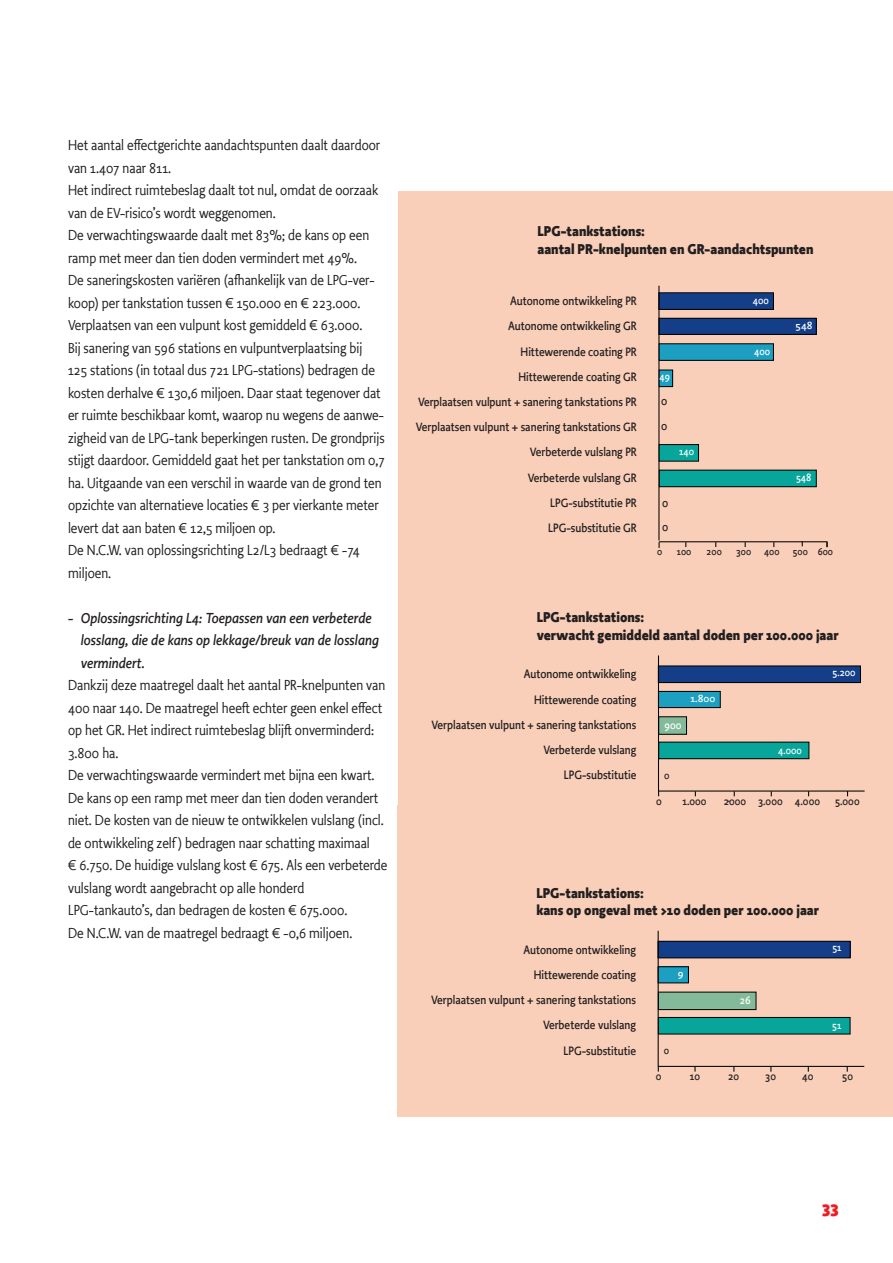
<style>
.page{position:relative;width:893px;height:1263px;background:#fff}
.page>*{position:absolute;margin:0;border:0;box-sizing:border-box;transform-origin:0 0}
.t1{font:700 18px "Productus";color:#ee1d23}
.t2{font:15px/22.5px "Productus";color:#231f20}
.t3{font:italic 500 15px/22.5px "Productus";color:#231f20}
.t4{font:700 14.7px/17.9px "Productus";color:#231f20}
.t5{font:500 12.6px/25.2px "Productus";color:#231f20;text-align:right}
.t6{font:500 11.55px "Productus";color:#231f20}
.t7{font:500 11.55px "Productus";color:#fff}
.t8{font:500 10.95px "Productus";color:#fff}
.t9{font:500 10.95px "Productus";color:#231f20}
.t10{font:500 10.65px "Productus";color:#fff;scale:1.13 1}
.t11{font:500 10.5px "Productus";color:#231f20}
</style>
<div class="page">
<div style="left:398px;top:191px;width:495px;height:406px;background:#f9cfb9"></div>
<hr style="left:659px;top:541px;width:169px;height:1px;background:#000">
<div style="left:659px;top:293px;width:114px;height:16px;background:#143e87"></div>
<div style="left:659px;top:292px;width:115px;height:18px;border:1px solid #000"></div>
<div style="left:659px;top:318px;width:157px;height:16px;background:#143e87"></div>
<div style="left:659px;top:318px;width:158px;height:17px;border:1px solid #000"></div>
<hr style="left:658px;top:286px;width:1px;height:254px;background:#000">
<div style="left:659px;top:370px;width:14px;height:17px;background:#1c9fc0"></div>
<div style="left:659px;top:370px;width:14px;height:17px;border:1px solid #000"></div>
<div style="left:659px;top:344px;width:114px;height:16px;background:#1c9fc0"></div>
<div style="left:659px;top:343px;width:115px;height:18px;border:1px solid #000"></div>
<div style="left:659px;top:470px;width:157px;height:17px;background:#07a59a"></div>
<div style="left:659px;top:470px;width:158px;height:17px;border:1px solid #000"></div>
<div style="left:659px;top:445px;width:39px;height:16px;background:#07a59a"></div>
<div style="left:659px;top:444px;width:40px;height:17px;border:1px solid #000"></div>
<div style="left:397px;top:805px;width:496px;height:311px;background:#f9cfb9"></div>
<div style="left:658px;top:967px;width:30px;height:16px;background:#1c9fc0"></div>
<div style="left:658px;top:966px;width:31px;height:17px;border:1px solid #000"></div>
<div style="left:658px;top:992px;width:98px;height:17px;background:#83bb9a"></div>
<div style="left:658px;top:992px;width:98px;height:18px;border:1px solid #000"></div>
<div style="left:658px;top:1017px;width:192px;height:17px;background:#07a59a"></div>
<div style="left:658px;top:1017px;width:192px;height:17px;border:1px solid #000"></div>
<div style="left:658px;top:941px;width:192px;height:17px;background:#143e87"></div>
<div style="left:658px;top:941px;width:192px;height:17px;border:1px solid #000"></div>
<hr style="left:658px;top:1066px;width:206px;height:1px;background:#000">
<hr style="left:658px;top:931px;width:1px;height:135px;background:#000">
<div style="left:398px;top:567px;width:495px;height:260px;background:#f9cfb9"></div>
<div style="left:658px;top:691px;width:62px;height:16px;background:#1c9fc0"></div>
<div style="left:658px;top:691px;width:62px;height:17px;border:1px solid #000"></div>
<div style="left:659px;top:717px;width:27px;height:17px;background:#83bb9a"></div>
<div style="left:659px;top:742px;width:150px;height:17px;background:#07a59a"></div>
<div style="left:658px;top:742px;width:151px;height:17px;border:1px solid #000"></div>
<div style="left:658px;top:666px;width:202px;height:16px;background:#143e87"></div>
<div style="left:658px;top:666px;width:203px;height:17px;border:1px solid #000"></div>
<hr style="left:659px;top:790px;width:206px;height:1px;background:#000">
<hr style="left:658px;top:655px;width:1px;height:136px;background:#000">
<p class="t2" style="left:68px;top:134px;width:319px">Het aantal effectgerichte aandachtspunten daalt daardoor van 1.407 naar 811.<br>Het indirect ruimtebeslag daalt tot nul, omdat de oorzaak van de EV-risico’s wordt weggenomen.<br>De verwachtingswaarde daalt met 83%; de kans op een ramp met meer dan tien doden vermindert met 49%.<br>De saneringskosten variëren (afhankelijk van de LPG-ver&shy;koop) per tankstation tussen € 150.000 en € 223.000.<br>Verplaatsen van een vulpunt kost gemiddeld € 63.000.<br>Bij sanering van 596 stations en vulpuntverplaatsing bij 125 stations (in totaal dus 721 LPG-stations) bedragen de kosten derhalve € 130,6 miljoen. Daar staat tegenover dat er ruimte beschikbaar komt, waarop nu wegens de aanwe&shy;zigheid van de LPG-tank beperkingen rusten. De grondprijs stijgt daardoor. Gemiddeld gaat het per tankstation om 0,7 ha. Uitgaande van een verschil in waarde van de grond ten opzichte van alternatieve locaties € 3 per vierkante meter levert dat aan baten € 12,5 miljoen op.<br>De N.C.W. van oplossingsrichting L2/L3 bedraagt € -74 miljoen.</p>
<p class="t3" style="left:81px;top:606px;width:300px;text-indent:-13px">- Oplossingsrichting L4: Toepassen van een verbeterde losslang, die de kans op lekkage/breuk van de losslang vermindert.</p>
<p class="t2" style="left:68px;top:674px;width:321px">Dankzij deze maatregel daalt het aantal PR-knelpunten van 400 naar 140. De maatregel heeft echter geen enkel effect op het GR. Het indirect ruimtebeslag blijft onverminderd:<br>3.800 ha.<br>De verwachtingswaarde vermindert met bijna een kwart.<br>De kans op een ramp met meer dan tien doden verandert niet. De kosten van de nieuw te ontwikkelen vulslang (incl. de ontwikkeling zelf ) bedragen naar schatting maximaal<br>€ 6.750. De huidige vulslang kost € 675. Als een verbeterde vulslang wordt aangebracht op alle honderd LPG-tankauto’s, dan bedragen de kosten € 675.000.<br>De N.C.W. van de maatregel bedraagt € -0,6 miljoen.</p>
<p class="t4" style="left:537px;top:222px;width:278px">LPG-tankstations:<br>aantal PR-knelpunten en GR-aandachtspunten</p>
<p class="t5" style="left:416px;top:289px;width:222px">Autonome ontwikkeling PR<br>Autonome ontwikkeling GR<br>Hittewerende coating PR<br>Hittewerende coating GR<br>Verplaatsen vulpunt + sanering tankstations PR<br>Verplaatsen vulpunt + sanering tankstations GR<br>Verbeterde vulslang PR<br>Verbeterde vulslang GR<br>LPG-substitutie PR<br>LPG-substitutie GR</p>
<p class="t11" style="left:657px;top:545px;width:7px">0</p>
<p class="t11" style="left:677px;top:545px;width:16px">100</p>
<p class="t8" style="left:753px;top:293px;width:18px">400</p>
<p class="t10" style="left:796px;top:319px;width:16px">548</p>
<p class="t8" style="left:754px;top:344px;width:18px">400</p>
<p class="t8" style="left:660px;top:370px;width:12px">49</p>
<p class="t5" style="left:661px;top:388px;width:8px">0</p>
<p class="t5" style="left:661px;top:413px;width:8px">0</p>
<p class="t8" style="left:679px;top:445px;width:17px">140</p>
<p class="t8" style="left:796px;top:471px;width:17px">548</p>
<p class="t5" style="left:662px;top:490px;width:8px">0</p>
<p class="t5" style="left:662px;top:515px;width:8px">0</p>
<p class="t11" style="left:707px;top:545px;width:17px">200</p>
<p class="t11" style="left:736px;top:545px;width:45px">300 400</p>
<p class="t11" style="left:793px;top:545px;width:42px">500 600</p>
<p class="t4" style="left:537px;top:608px;width:303px">LPG-tankstations:<br>verwacht gemiddeld aantal doden per 100.000 jaar</p>
<p class="t5" style="left:432px;top:662px;width:206px">Autonome ontwikkeling<br>Hittewerende coating<br>Verplaatsen vulpunt + sanering tankstations<br>Verbeterde vulslang<br>LPG-substitutie</p>
<p class="t6" style="left:656px;top:794px;width:7px">0</p>
<p class="t6" style="left:682px;top:794px;width:26px">1.000</p>
<p class="t6" style="left:724px;top:794px;width:98px">2000 3.000 4.000</p>
<p class="t6" style="left:835px;top:794px;width:26px">5.000</p>
<p class="t8" style="left:832px;top:666px;width:25px">5.200</p>
<p class="t10" style="left:690px;top:692px;width:24px">1.800</p>
<p class="t7" style="left:665px;top:718px;width:18px">900</p>
<p class="t8" style="left:778px;top:743px;width:25px">4.000</p>
<p class="t9" style="left:664px;top:768px;width:7px">0</p>
<p class="t6" style="left:728px;top:791px;width:4px">.</p>
<p class="t4" style="left:536px;top:884px;width:284px">LPG-tankstations:<br>kans op ongeval met &gt;10 doden per 100.000 jaar</p>
<p class="t5" style="left:431px;top:937px;width:206px">Autonome ontwikkeling<br>Hittewerende coating<br>Verplaatsen vulpunt + sanering tankstations<br>Verbeterde vulslang<br>LPG-substitutie</p>
<p class="t6" style="left:656px;top:1069px;width:7px">0</p>
<p class="t6" style="left:690px;top:1069px;width:12px">10</p>
<p class="t6" style="left:728px;top:1069px;width:13px">20</p>
<p class="t6" style="left:765px;top:1069px;width:12px">30</p>
<p class="t6" style="left:802px;top:1069px;width:13px">40</p>
<p class="t6" style="left:842px;top:1069px;width:12px">50</p>
<p class="t8" style="left:832px;top:941px;width:11px">51</p>
<p class="t10" style="left:678px;top:967px;width:7px">9</p>
<p class="t7" style="left:740px;top:993px;width:12px">26</p>
<p class="t8" style="left:832px;top:1018px;width:11px">51</p>
<p class="t9" style="left:664px;top:1044px;width:7px">0</p>
<p class="t1" style="left:822px;top:1195px;width:18px">33</p>
</div>
